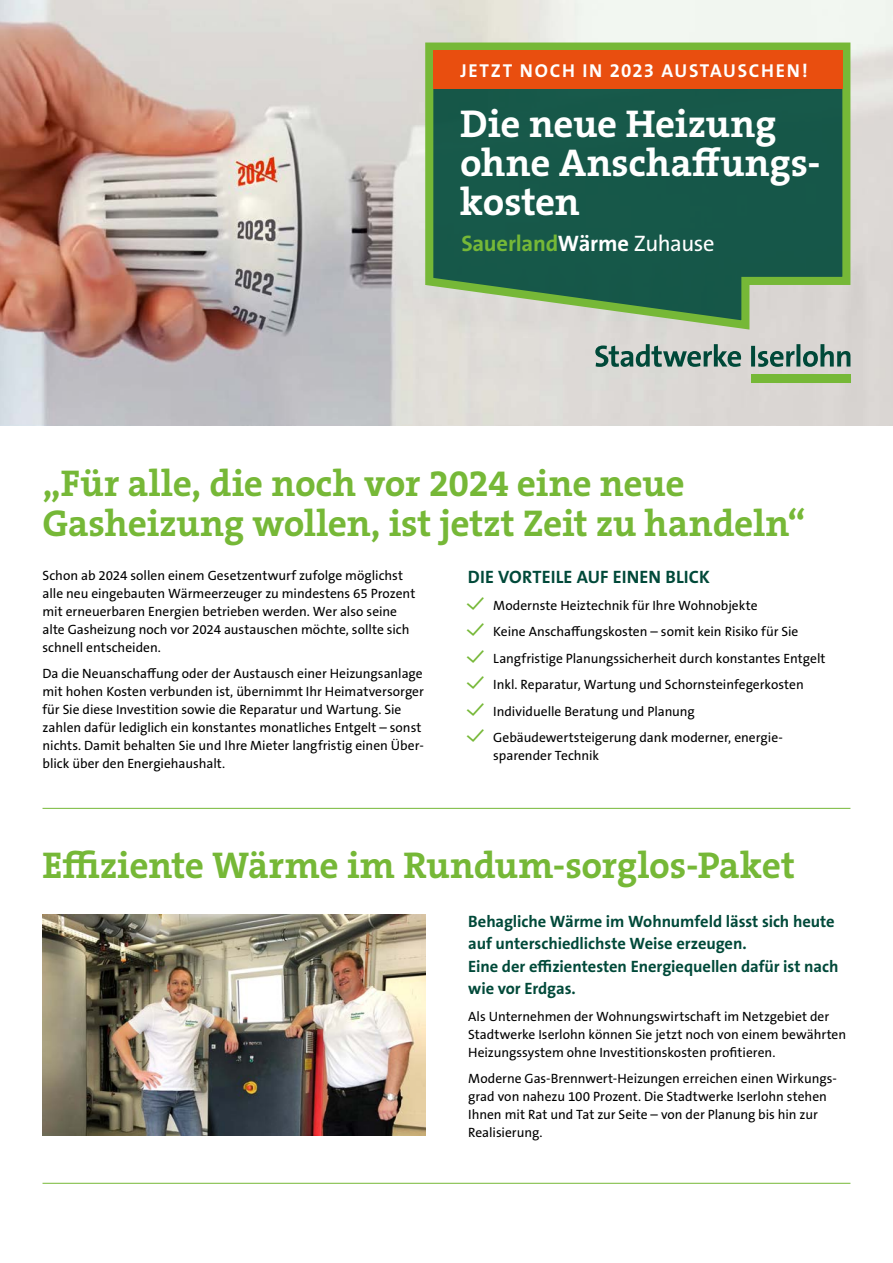
<style>
.page{position:relative;width:893px;height:1263px;background:#fff}
.page>*{position:absolute;margin:0;border:0;box-sizing:border-box;transform-origin:0 0}
.t1{font:700 39px/39px "The Serif B W7";letter-spacing:-.005em;color:#fff}
.t2{font:700 37.5px/40.5px "The Serif B W7";letter-spacing:-.005em;color:#76b837}
.t3{font:700 22.5px "The Sans B W7";letter-spacing:-.01em;color:#76b837}
.t4{font:700 18.75px "The Sans B W7";letter-spacing:.09em;color:#fff}
.t5{font:700 18px "The Sans B W7";letter-spacing:.01em;color:#004939}
.t6{font:700 16.5px/22.5px "The Sans B W7";letter-spacing:-.005em;color:#004939}
.t7{font:13.5px/18px "The Sans B W5 Plain";color:#000}
.s1{color:#fff}
.s2{font-family:"The Sans B W5 Plain";font-weight:400;color:#fff}
.s3{font-family:"SWI Checkmark v 1";font-size:27px;color:#76b837}
</style>
<div class="page">
<img style="left:0;top:0;width:893px;height:425px">
<svg style="left:421px;top:38px;width:433px;height:296px;background:#3f755d"></svg>
<div style="left:433px;top:51px;width:409px;height:38px;background:#e94e0f"></div>
<svg style="left:595px;top:344px;width:255px;height:23px;background:#859f97"></svg>
<div style="left:751px;top:375px;width:99px;height:8px;background:#76b837"></div>
<img style="left:43px;top:914px;width:382px;height:221px">
<hr style="left:43px;top:808px;width:807px;height:1px;background:#76b837">
<hr style="left:43px;top:1183px;width:807px;height:1px;background:#76b837">
<h3 class="t4" style="left:460px;top:58px;width:349px">JETZT NOCH IN 2023 AUSTAUSCHEN!</h3>
<h1 class="t1" style="left:460px;top:104px;width:362px">Die neue Heizung ohne Anschaffungs&shy;kosten</h1>
<h3 class="t3" style="left:461px;top:228px;width:255px">Sauerland<span class="s1">Wärme</span> <span class="s2">Zuhause</span></h3>
<h2 class="t2" style="left:43px;top:462px;width:765px">„Für alle, die noch vor 2024 eine neue<br>Gasheizung wollen, ist jetzt Zeit zu handeln“</h2>
<p class="t7" style="left:43px;top:566px;width:374px">Schon ab 2024 sollen einem Gesetzentwurf zufolge möglichst alle neu eingebauten Wärmeerzeuger zu mindestens 65 Prozent mit erneuerbaren Energien betrieben werden. Wer also seine alte Gasheizung noch vor 2024 austauschen möchte, sollte sich schnell entscheiden.</p>
<p class="t7" style="left:43px;top:665px;width:383px">Da die Neuanschaffung oder der Austausch einer Heizungsanlage mit hohen Kosten verbunden ist, übernimmt Ihr Heimatversorger für Sie diese Investition sowie die Reparatur und Wartung. Sie zahlen dafür lediglich ein konstantes monatliches Entgelt – sonst nichts. Damit behalten Sie und Ihre Mieter langfristig einen Über&shy;blick über den Energiehaushalt.</p>
<h3 class="t5" style="left:468px;top:565px;width:243px">DIE VORTEILE AUF EINEN BLICK</h3>
<p class="t7" style="left:468px;top:596px;width:291px"><span class="s3">–</span> Modernste Heiztechnik für Ihre Wohnobjekte</p>
<p class="t7" style="left:468px;top:623px;width:332px"><span class="s3">–</span> Keine Anschaffungskosten – somit kein Risiko für Sie</p>
<p class="t7" style="left:468px;top:649px;width:359px"><span class="s3">–</span> Langfristige Planungssicherheit durch konstantes Entgelt</p>
<p class="t7" style="left:468px;top:676px;width:338px"><span class="s3">–</span> Inkl. Reparatur, Wartung und Schornsteinfegerkosten</p>
<p class="t7" style="left:468px;top:702px;width:229px"><span class="s3">–</span> Individuelle Beratung und Planung</p>
<p class="t7" style="left:493px;top:729px;width:291px;text-indent:-26px"><span class="s3">–</span> Gebäudewertsteigerung dank moderner, energie&shy;sparender Technik</p>
<h2 class="t2" style="left:43px;top:845px;width:754px">Effiziente Wärme im Rundum-sorglos-Paket</h2>
<p class="t6" style="left:468px;top:910px;width:372px">Behagliche Wärme im Wohnumfeld lässt sich heute auf unterschiedlichste Weise erzeugen.<br>Eine der effizientesten Energiequellen dafür ist nach wie vor Erdgas.</p>
<p class="t7" style="left:468px;top:1007px;width:379px">Als Unternehmen der Wohnungswirtschaft im Netzgebiet der<br>Stadtwerke Iserlohn können Sie jetzt noch von einem bewährten<br>Heizungssystem ohne Investitionskosten profitieren.</p>
<p class="t7" style="left:468px;top:1069px;width:369px">Moderne Gas-Brennwert-Heizungen erreichen einen Wirkungs&shy;grad von nahezu 100 Prozent. Die Stadtwerke Iserlohn stehen Ihnen mit Rat und Tat zur Seite – von der Planung bis hin zur Realisierung.</p>
</div>
